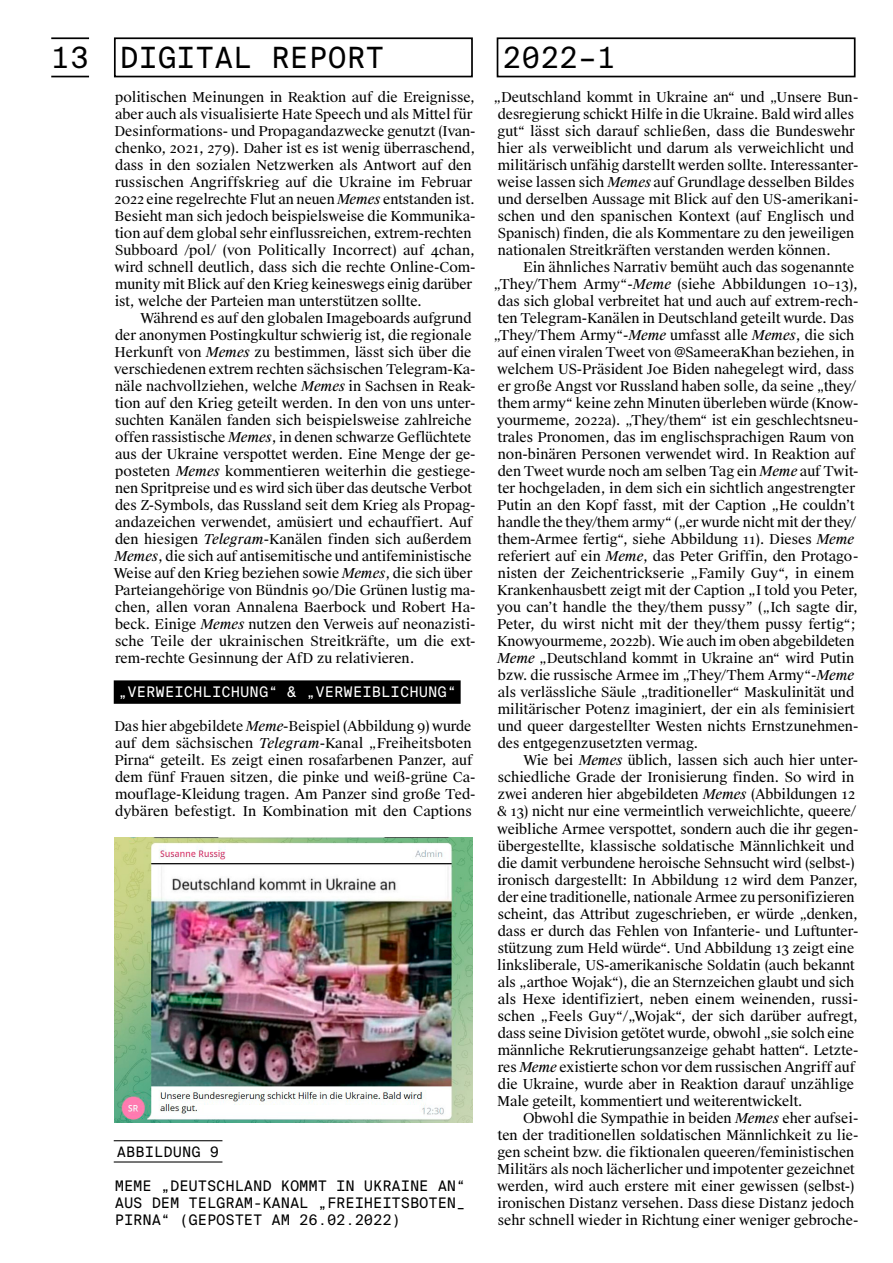
<style>
.page{position:relative;width:893px;height:1263px;background:#fff}
.page>*{position:absolute;margin:0;border:0;box-sizing:border-box;transform-origin:0 0}
.t1{font:29.25px "Suisse Intl Mono";color:#000}
.t2{font:14.55px/17px "Suisse Intl Mono";letter-spacing:-.01em;color:#000;text-align:justify}
.t3{font:14.55px "Suisse Intl Mono";color:#fff}
.t4{font:14.4px "Suisse Intl Mono";color:#000}
.t5{font:13.65px/17px "Suisse Works";letter-spacing:-.005em;color:#000}
.s1{font-style:italic}
</style>
<div class="page">
<div style="left:114px;top:37px;width:359px;height:40px;border:2px solid #000"></div>
<div style="left:497px;top:37px;width:358px;height:40px;border:2px solid #000"></div>
<hr style="left:51px;top:37px;width:38px;height:2px;background:#000">
<hr style="left:51px;top:76px;width:38px;height:1px;background:#000">
<div style="left:114px;top:680px;width:347px;height:24px;background:#000"></div>
<hr style="left:114px;top:1140px;width:108px;height:1px;background:#000">
<hr style="left:114px;top:1161px;width:108px;height:1px;background:#000">
<img style="left:115px;top:838px;width:357px;height:285px">
<h1 class="t1" style="left:51px;top:41px;width:335px">13 DIGITAL REPORT</h1>
<h1 class="t1" style="left:503px;top:41px;width:115px">2022–1</h1>
<p class="t5" style="left:114px;top:89px;width:363px">politischen Meinungen in Reaktion auf die Ereignisse, aber auch als visualisierte Hate Speech und als Mittel für Desinformations- und Propagandazwecke genutzt (Ivan&shy;chenko, 2021, 279). Daher ist es ist wenig überraschend, dass in den sozialen Netzwerken als Antwort auf den russischen Angriffskrieg auf die Ukraine im Februar 2022 eine regelrechte Flut an neuen <span class="s1">Memes</span> entstanden ist.<br>Besieht man sich jedoch beispielsweise die Kommunika&shy;tion auf dem global sehr einflussreichen, extrem-rechten Subboard /pol/ (von Politically Incorrect) auf 4chan, wird schnell deutlich, dass sich die rechte Online-Com&shy;munity mit Blick auf den Krieg keineswegs einig darüber ist, welche der Parteien man unterstützen sollte.</p>
<p class="t5" style="left:113px;top:310px;width:364px;text-indent:27px">Während es auf den globalen Imageboards aufgrund der anonymen Postingkultur schwierig ist, die regionale Herkunft von <span class="s1">Memes</span> zu bestimmen, lässt sich über die verschiedenen extrem rechten sächsischen Telegram-Ka&shy;näle nachvollziehen, welche <span class="s1">Memes</span> in Sachsen in Reak&shy;tion auf den Krieg geteilt werden. In den von uns unter&shy;suchten Kanälen fanden sich beispielsweise zahlreiche offen rassistische <span class="s1">Memes</span>, in denen schwarze Geflüchtete aus der Ukraine verspottet werden. Eine Menge der ge&shy;posteten <span class="s1">Memes</span> kommentieren weiterhin die gestiege&shy;nen Spritpreise und es wird sich über das deutsche Verbot des Z-Symbols, das Russland seit dem Krieg als Propag&shy;andazeichen verwendet, amüsiert und echauffiert. Auf den hiesigen <span class="s1">Telegram</span>-Kanälen finden sich außerdem <span class="s1">Memes</span>, die sich auf antisemitische und antifeministische Weise auf den Krieg beziehen sowie <span class="s1">Memes</span>, die sich über Parteiangehörige von Bündnis 90/Die Grünen lustig ma&shy;chen, allen voran Annalena Baerbock und Robert Ha&shy;beck. Einige <span class="s1">Memes</span> nutzen den Verweis auf neonazisti&shy;sche Teile der ukrainischen Streitkräfte, um die ext&shy;rem-rechte Gesinnung der AfD zu relativieren.</p>
<p class="t3" style="left:118px;top:684px;width:340px">„VERWEICHLICHUNG“ &amp; „VERWEIBLICHUNG“</p>
<p class="t5" style="left:114px;top:718px;width:363px">Das hier abgebildete <span class="s1">Meme</span>-Beispiel (Abbildung 9) wurde auf dem sächsischen <span class="s1">Telegram</span>-Kanal „Freiheitsboten Pirna“ geteilt. Es zeigt einen rosafarbenen Panzer, auf dem fünf Frauen sitzen, die pinke und weiß-grüne Ca&shy;mouflage-Kleidung tragen. Am Panzer sind große Ted&shy;dybären befestigt. In Kombination mit den Captions</p>
<p class="t5" style="left:493px;top:89px;width:366px">„Deutschland kommt in Ukraine an“ und „Unsere Bun&shy;desregierung schickt Hilfe in die Ukraine. Bald wird alles gut“ lässt sich darauf schließen, dass die Bundeswehr hier als verweiblicht und darum als verweichlicht und militärisch unfähig darstellt werden sollte. Interessanter&shy;weise lassen sich <span class="s1">Memes</span> auf Grundlage desselben Bildes und derselben Aussage mit Blick auf den US-amerikani&shy;schen und den spanischen Kontext (auf Englisch und Spanisch) finden, die als Kommentare zu den jeweiligen nationalen Streitkräften verstanden werden können.</p>
<p class="t5" style="left:523px;top:259px;width:333px">Ein ähnliches Narrativ bemüht auch das sogenannte</p>
<p class="t5" style="left:493px;top:276px;width:366px">„They/Them Army“-<span class="s1">Meme</span> (siehe Abbildungen 10–13),</p>
<p class="t5" style="left:498px;top:293px;width:362px">das sich global verbreitet hat und auch auf extrem-rech-</p>
<p class="t5" style="left:498px;top:310px;width:358px">ten Telegram-Kanälen in Deutschland geteilt wurde. Das</p>
<p class="t5" style="left:493px;top:327px;width:363px">„They/Them Army“-<span class="s1">Meme</span> umfasst alle <span class="s1">Memes</span>, die sich</p>
<p class="t5" style="left:498px;top:344px;width:358px">auf einen viralen Tweet von @SameeraKhan beziehen, in</p>
<p class="t5" style="left:497px;top:361px;width:359px">welchem US-Präsident Joe Biden nahegelegt wird, dass</p>
<p class="t5" style="left:498px;top:378px;width:360px">er große Angst vor Russland haben solle, da seine „they/</p>
<p class="t5" style="left:498px;top:395px;width:361px">them army“ keine zehn Minuten überleben würde (Know-</p>
<p class="t5" style="left:497px;top:412px;width:363px">yourmeme, 2022a). „They/them“ ist ein geschlechtsneu-</p>
<p class="t5" style="left:498px;top:429px;width:358px">trales Pronomen, das im englischsprachigen Raum von</p>
<p class="t5" style="left:498px;top:446px;width:359px">non-binären Personen verwendet wird. In Reaktion auf</p>
<p class="t5" style="left:498px;top:463px;width:362px">den Tweet wurde noch am selben Tag ein <span class="s1">Meme</span> auf Twit-</p>
<p class="t5" style="left:498px;top:480px;width:359px">ter hochgeladen, in dem sich ein sichtlich angestrengter</p>
<p class="t5" style="left:497px;top:497px;width:359px">Putin an den Kopf fasst, mit der Caption „He couldn’t</p>
<p class="t5" style="left:498px;top:514px;width:360px">handle the they/them army“ („er wurde nicht mit der they/</p>
<p class="t5" style="left:498px;top:531px;width:358px">them-Armee fertig“, siehe Abbildung 11). Dieses <span class="s1">Meme</span></p>
<p class="t5" style="left:498px;top:548px;width:362px">referiert auf ein <span class="s1">Meme</span>, das Peter Griffin, den Protago-</p>
<p class="t5" style="left:498px;top:565px;width:358px">nisten der Zeichentrickserie „Family Guy“, in einem</p>
<p class="t5" style="left:497px;top:582px;width:362px">Krankenhausbett zeigt mit der Caption „I told you Peter,</p>
<p class="t5" style="left:497px;top:599px;width:362px">you can’t handle the they/them pussy” („Ich sagte dir,</p>
<p class="t5" style="left:497px;top:616px;width:360px">Peter, du wirst nicht mit der they/them pussy fertig“;</p>
<p class="t5" style="left:497px;top:633px;width:359px">Knowyourmeme, 2022b). Wie auch im oben abgebildeten</p>
<p class="t5" style="left:497px;top:650px;width:359px"><span class="s1">Meme</span> „Deutschland kommt in Ukraine an“ wird Putin</p>
<p class="t5" style="left:498px;top:667px;width:358px">bzw. die russische Armee im „They/Them Army“-<span class="s1">Meme</span></p>
<p class="t5" style="left:498px;top:684px;width:358px">als verlässliche Säule „traditioneller“ Maskulinität und</p>
<p class="t5" style="left:498px;top:701px;width:359px">militärischer Potenz imaginiert, der ein als feminisiert</p>
<p class="t5" style="left:498px;top:718px;width:362px">und queer dargestellter Westen nichts Ernstzunehmen-</p>
<p class="t5" style="left:498px;top:735px;width:202px">des entgegenzusetzten vermag.</p>
<p class="t5" style="left:523px;top:752px;width:337px">Wie bei <span class="s1">Memes</span> üblich, lassen sich auch hier unter-</p>
<p class="t5" style="left:498px;top:769px;width:358px">schiedliche Grade der Ironisierung finden. So wird in</p>
<p class="t5" style="left:497px;top:786px;width:359px">zwei anderen hier abgebildeten <span class="s1">Memes</span> (Abbildungen 12</p>
<p class="t5" style="left:497px;top:803px;width:361px">&amp; 13) nicht nur eine vermeintlich verweichlichte, queere/</p>
<p class="t5" style="left:497px;top:820px;width:363px">weibliche Armee verspottet, sondern auch die ihr gegen-</p>
<p class="t5" style="left:498px;top:837px;width:358px">übergestellte, klassische soldatische Männlichkeit und</p>
<p class="t5" style="left:498px;top:854px;width:358px">die damit verbundene heroische Sehnsucht wird (selbst-)</p>
<p class="t5" style="left:497px;top:871px;width:362px">ironisch dargestellt: In Abbildung 12 wird dem Panzer,</p>
<p class="t5" style="left:498px;top:888px;width:358px">der eine traditionelle, nationale Armee zu personifizieren</p>
<p class="t5" style="left:498px;top:905px;width:362px">scheint, das Attribut zugeschrieben, er würde „denken,</p>
<p class="t5" style="left:498px;top:922px;width:362px">dass er durch das Fehlen von Infanterie- und Luftunter-</p>
<p class="t5" style="left:498px;top:939px;width:358px">stützung zum Held würde“. Und Abbildung 13 zeigt eine</p>
<p class="t5" style="left:497px;top:956px;width:359px">linksliberale, US-amerikanische Soldatin (auch bekannt</p>
<p class="t5" style="left:498px;top:973px;width:358px">als „arthoe Wojak“), die an Sternzeichen glaubt und sich</p>
<p class="t5" style="left:498px;top:990px;width:362px">als Hexe identifiziert, neben einem weinenden, russi-</p>
<p class="t5" style="left:498px;top:1007px;width:362px">schen „Feels Guy“/„Wojak“, der sich darüber aufregt,</p>
<p class="t5" style="left:498px;top:1024px;width:358px">dass seine Division getötet wurde, obwohl „sie solch eine</p>
<p class="t5" style="left:498px;top:1041px;width:362px">männliche Rekrutierungsanzeige gehabt hatten“. Letzte-</p>
<p class="t5" style="left:498px;top:1059px;width:359px">res <span class="s1">Meme</span> existierte schon vor dem russischen Angriff auf</p>
<p class="t5" style="left:498px;top:1076px;width:358px">die Ukraine, wurde aber in Reaktion darauf unzählige</p>
<p class="t5" style="left:497px;top:1093px;width:307px">Male geteilt, kommentiert und weiterentwickelt.</p>
<p class="t5" style="left:523px;top:1110px;width:337px">Obwohl die Sympathie in beiden <span class="s1">Memes</span> eher aufsei-</p>
<p class="t5" style="left:498px;top:1127px;width:362px">ten der traditionellen soldatischen Männlichkeit zu lie-</p>
<p class="t5" style="left:498px;top:1144px;width:358px">gen scheint bzw. die fiktionalen queeren/feministischen</p>
<p class="t5" style="left:497px;top:1161px;width:359px">Militärs als noch lächerlicher und impotenter gezeichnet</p>
<p class="t5" style="left:497px;top:1178px;width:359px">werden, wird auch erstere mit einer gewissen (selbst-)</p>
<p class="t5" style="left:497px;top:1195px;width:359px">ironischen Distanz versehen. Dass diese Distanz jedoch</p>
<p class="t5" style="left:498px;top:1212px;width:362px">sehr schnell wieder in Richtung einer weniger gebroche-</p>
<p class="t4" style="left:117px;top:1143px;width:104px">ABBILDUNG 9</p>
<p class="t2" style="left:115px;top:1177px;width:352px">MEME „DEUTSCHLAND KOMMT IN UKRAINE AN“ AUS DEM TELGRAM-KANAL „FREIHEITSBOTEN_ PIRNA“ (GEPOSTET AM 26.02.2022)</p>
</div>
